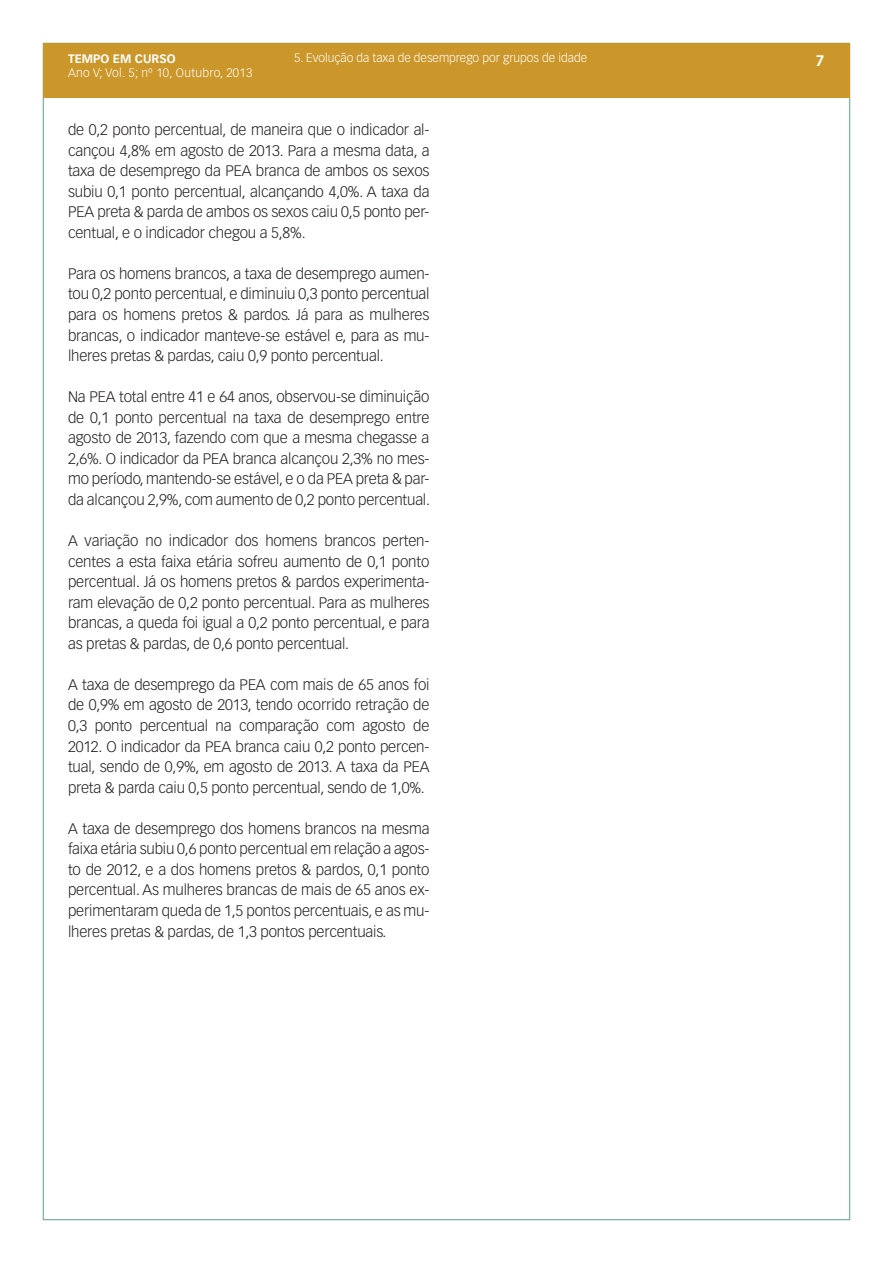
<style>
.page{position:relative;width:893px;height:1263px;background:#fff}
.page>*{position:absolute;margin:0;border:0;box-sizing:border-box;transform-origin:0 0}
.t1{font:300 15px/20.5px "Vectora LT Std";letter-spacing:-.01em;color:#231f20;text-align:justify}
.t2{font:700 15px "Vectora LT Std";color:#fff}
.t3{font:300 12px "Vectora LT Std";color:#fff}
.t4{font:300 12px "Vectora LT Std";letter-spacing:.025em;color:#fff}
.t5{font:700 12px "Vectora LT Std";color:#fff}
</style>
<div class="page">
<div style="left:43px;top:43px;width:806px;height:55px;background:#cb972a"></div>
<p class="t5" style="left:68px;top:51px;width:109px">TEMPO EM CURSO</p>
<p class="t4" style="left:68px;top:66px;width:186px">Ano V; Vol. 5; nº 10, Outubro, 2013</p>
<p class="t3" style="left:294px;top:51px;width:294px">5. Evolução da taxa de desemprego por grupos de idade</p>
<p class="t2" style="left:816px;top:51px;width:10px">7</p>
<p class="t1" style="left:68px;top:120px;width:363px">de 0,2 ponto percentual, de maneira que o indicador al&shy;cançou 4,8% em agosto de 2013. Para a mesma data, a taxa de desemprego da PEA branca de ambos os sexos subiu 0,1 ponto percentual, alcançando 4,0%. A taxa da PEA preta &amp; parda de ambos os sexos caiu 0,5 ponto per&shy;centual, e o indicador chegou a 5,8%.</p>
<p class="t1" style="left:68px;top:263px;width:363px">Para os homens brancos, a taxa de desemprego aumen&shy;tou 0,2 ponto percentual, e diminuiu 0,3 ponto percentual para os homens pretos &amp; pardos. Já para as mulheres brancas, o indicador manteve-se estável e, para as mu&shy;lheres pretas &amp; pardas, caiu 0,9 ponto percentual.</p>
<p class="t1" style="left:68px;top:387px;width:363px">Na PEA total entre 41 e 64 anos, observou-se diminuição de 0,1 ponto percentual na taxa de desemprego entre agosto de 2013, fazendo com que a mesma chegasse a 2,6%. O indicador da PEA branca alcançou 2,3% no mes&shy;mo período, mantendo-se estável, e o da PEA preta &amp; par&shy;da alcançou 2,9%, com aumento de 0,2 ponto percentual.</p>
<p class="t1" style="left:68px;top:531px;width:363px">A variação no indicador dos homens brancos perten&shy;centes a esta faixa etária sofreu aumento de 0,1 ponto percentual. Já os homens pretos &amp; pardos experimenta&shy;ram elevação de 0,2 ponto percentual. Para as mulheres brancas, a queda foi igual a 0,2 ponto percentual, e para as pretas &amp; pardas, de 0,6 ponto percentual.</p>
<p class="t1" style="left:68px;top:674px;width:363px">A taxa de desemprego da PEA com mais de 65 anos foi de 0,9% em agosto de 2013, tendo ocorrido retração de 0,3 ponto percentual na comparação com agosto de 2012. O indicador da PEA branca caiu 0,2 ponto percen&shy;tual, sendo de 0,9%, em agosto de 2013. A taxa da PEA preta &amp; parda caiu 0,5 ponto percentual, sendo de 1,0%.</p>
<p class="t1" style="left:68px;top:818px;width:363px">A taxa de desemprego dos homens brancos na mesma faixa etária subiu 0,6 ponto percentual em relação a agos&shy;to de 2012, e a dos homens pretos &amp; pardos, 0,1 ponto percentual. As mulheres brancas de mais de 65 anos ex&shy;perimentaram queda de 1,5 pontos percentuais, e as mu&shy;lheres pretas &amp; pardas, de 1,3 pontos percentuais.</p>
</div>
